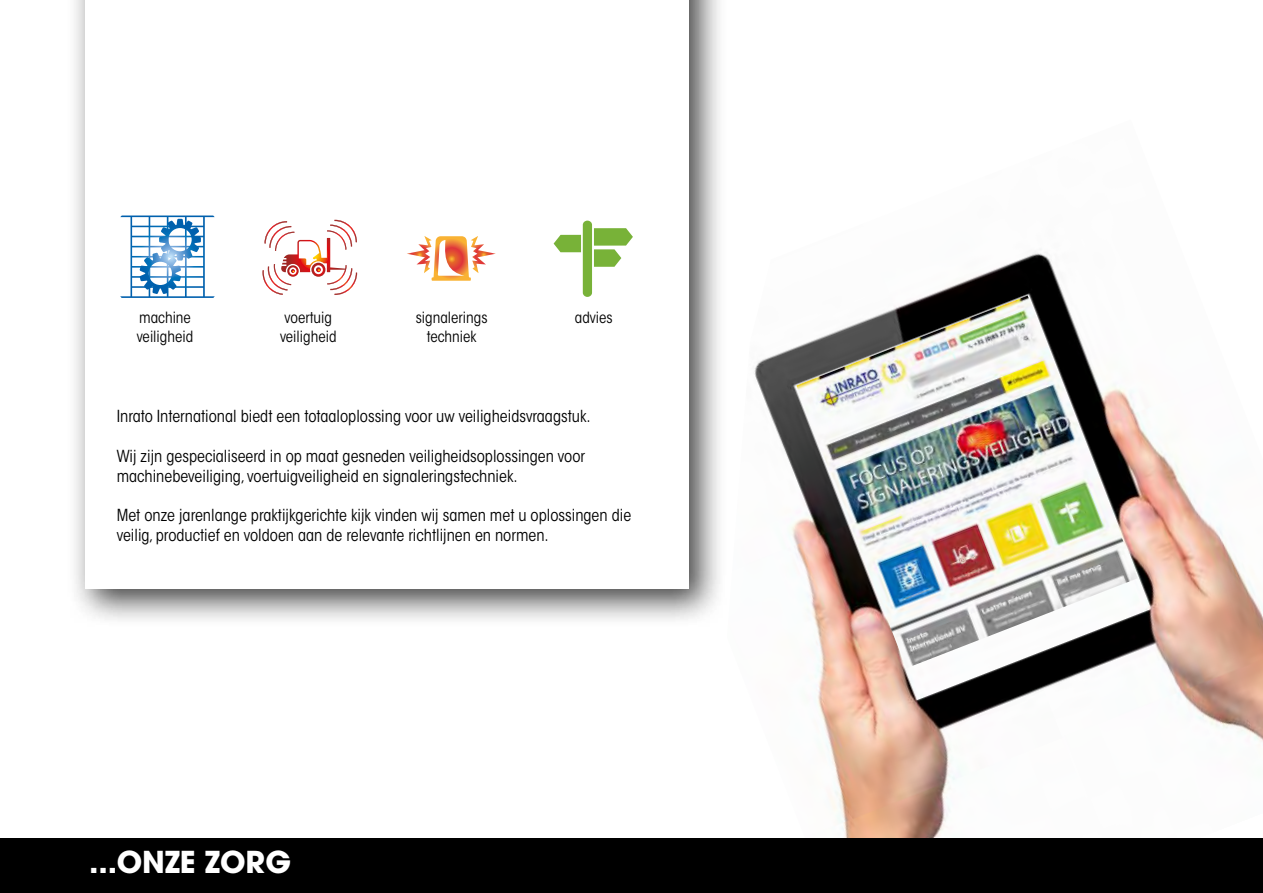
<style>
.page{position:relative;width:1263px;height:893px;background:#fff}
.page>*{position:absolute;margin:0;border:0;box-sizing:border-box;transform-origin:0 0}
.t1{font:700 30px "ITC Avant Garde Pro";color:#fff}
.t2{font:condensed 16.5px/19.8px "ITC Avant Garde Std";color:#000}
.t3{font:condensed 15.3px/18.8px "ITC Avant Garde Std";color:#000}
</style>
<div class="page">
<img style="left:727px;top:251px;width:536px;height:588px">
<img style="left:796px;top:296px;width:341px;height:372px">
<div style="left:67px;top:0;width:661px;height:628px;background:#000;opacity:.75"></div>
<div style="left:85px;top:0;width:604px;height:589px;background:#fff"></div>
<div style="left:0;top:839px;width:1263px;height:54px;background:#000"></div>
<svg style="left:407px;top:236px;width:89px;height:45px"></svg>
<svg style="left:120px;top:216px;width:95px;height:82px"></svg>
<svg style="left:262px;top:220px;width:95px;height:75px"></svg>
<div style="left:583px;top:221px;width:9px;height:76px;background:#78b238;border-radius:4px"></div>
<svg style="left:594px;top:228px;width:39px;height:39px"></svg>
<svg style="left:554px;top:235px;width:27px;height:17px"></svg>
<p class="t3" style="left:137px;top:308px;width:58px">machine veiligheid</p>
<p class="t3" style="left:280px;top:308px;width:58px">voertuig veiligheid</p>
<p class="t3" style="left:416px;top:308px;width:73px;text-align:center">signalerings techniek</p>
<p class="t3" style="left:575px;top:308px;width:39px">advies</p>
<p class="t2" style="left:117px;top:406px;width:476px">Inrato International biedt een totaaloplossing voor uw veiligheidsvraagstuk.</p>
<p class="t2" style="left:117px;top:446px;width:470px">Wij zijn gespecialiseerd in op maat gesneden veiligheidsoplossingen voor machinebeveiliging, voertuigveiligheid en signaleringstechniek.</p>
<p class="t2" style="left:117px;top:505px;width:516px">Met onze jarenlange praktijkgerichte kijk vinden wij samen met u oplossingen die veilig, productief en voldoen aan de relevante richtlijnen en normen.</p>
<h1 class="t1" style="left:89px;top:841px;width:204px">...ONZE ZORG</h1>
</div>
